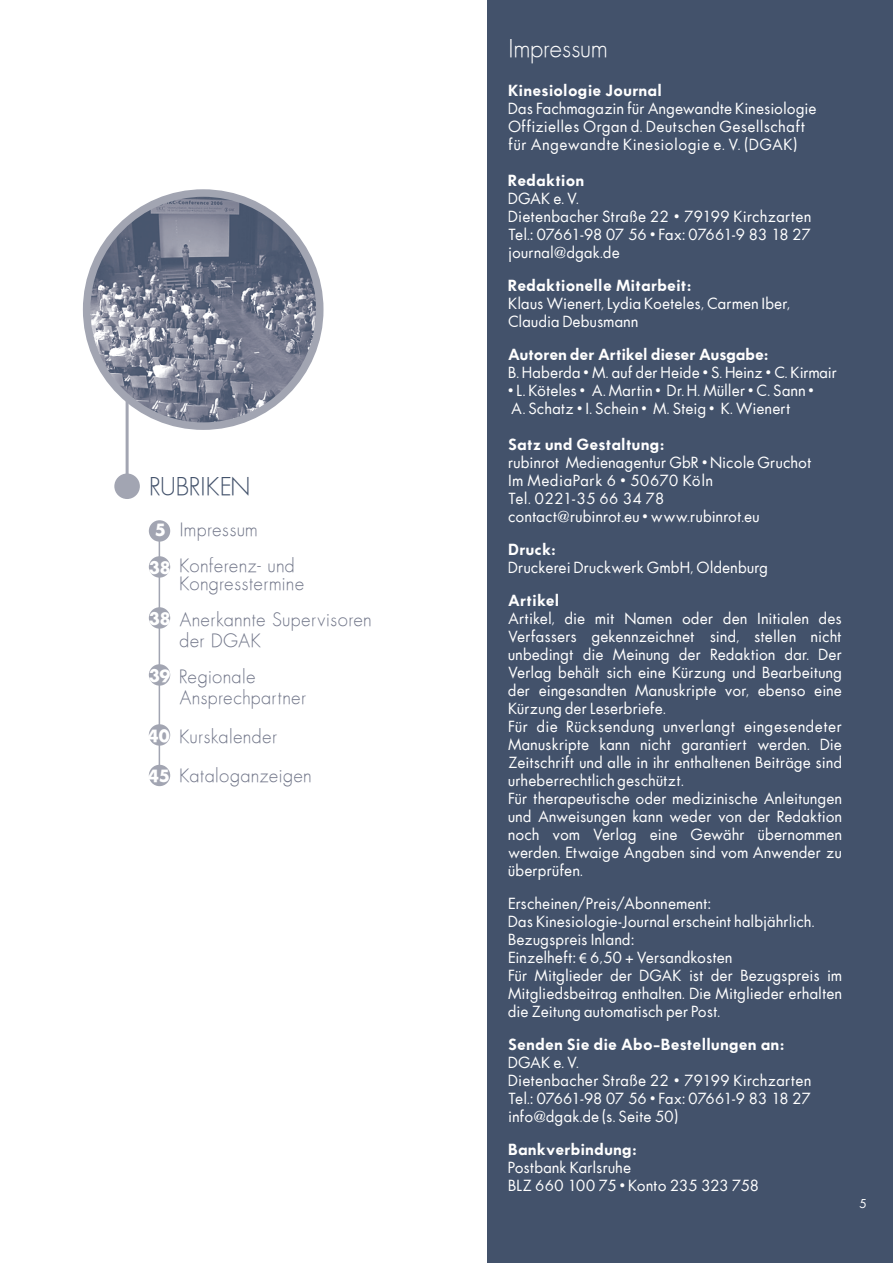
<style>
.page{position:relative;width:893px;height:1263px;background:#fff}
.page>*{position:absolute;margin:0;border:0;box-sizing:border-box;transform-origin:0 0}
.t1{font:24px "Futura ICG Light";letter-spacing:.005em;color:#fff}
.t2{font:24px "Futura ICG Light";letter-spacing:.005em;color:#43526b}
.t3{font:18px/36px "Futura ICG Light";letter-spacing:.025em;color:#717689}
.t4{font:16.5px "Futura ICG Bold";letter-spacing:-.075em;color:#fff}
.t5{font:15px/18px "Futura ICG Book";letter-spacing:.015em;color:#fff}
.t6{font:15px "Futura ICG Demi";letter-spacing:.01em;color:#fff}
.t7{font:15px "Futura ICG Demi";letter-spacing:-.01em;color:#fff}
.t8{font:12px "Futura ICG Book";color:#fff}
.s1{font-family:"Futura ICG Bold";font-size:16.5px;color:#fff}
.s2{font-family:"Myriad Pro"}
</style>
<div class="page">
<div style="left:149px;top:520px;width:21px;height:22px;background:#a2a5b2;border-radius:50%"></div>
<div style="left:149px;top:556px;width:21px;height:22px;background:#a2a5b2;border-radius:50%"></div>
<div style="left:149px;top:664px;width:21px;height:22px;background:#a2a5b2;border-radius:50%"></div>
<div style="left:149px;top:724px;width:21px;height:22px;background:#a2a5b2;border-radius:50%"></div>
<div style="left:149px;top:765px;width:21px;height:21px;background:#a2a5b2;border-radius:50%"></div>
<hr style="left:159px;top:536px;width:1px;height:245px;background:#a2a5b2">
<hr style="left:126px;top:398px;width:3px;height:90px;background:#a2a5b2">
<img style="left:87px;top:193px;width:233px;height:233px;border-radius:50%">
<div style="left:83px;top:189px;width:240px;height:241px;border:8px solid #a2a5b2;border-radius:50%"></div>
<div style="left:114px;top:473px;width:26px;height:26px;background:#a2a5b2;border-radius:50%"></div>
<div style="left:487px;top:0;width:406px;height:1263px;background:#43526b"></div>
<div style="left:149px;top:607px;width:21px;height:22px;background:#a2a5b2;border-radius:50%"></div>
<h1 class="t2" style="left:150px;top:470px;width:101px">RUBRIKEN</h1>
<p class="t3" style="left:179px;top:511px;width:117px">Impressum<br>Konferenz- und</p>
<p class="t3" style="left:148px;top:565px;width:225px;text-indent:31px">Kongresstermine<br><span class="s1">38</span> Anerkannte Supervisoren</p>
<p class="t3" style="left:179px;top:622px;width:83px">der DGAK<br>Regionale</p>
<p class="t3" style="left:179px;top:677px;width:133px;line-height:39px">Ansprechpartner<br>Kurskalender<br>Kataloganzeigen</p>
<p class="t4" style="left:154px;top:518px;width:14px">5</p>
<p class="t4" style="left:148px;top:556px;width:25px">38</p>
<p class="t4" style="left:148px;top:664px;width:24px">39</p>
<p class="t4" style="left:147px;top:724px;width:25px">40</p>
<p class="t4" style="left:147px;top:764px;width:25px">45</p>
<h1 class="t1" style="left:508px;top:32px;width:100px">Impressum</h1>
<p class="t6" style="left:508px;top:80px;width:155px">Kinesiologie Journal</p>
<p class="t5" style="left:508px;top:99px;width:310px">Das Fachmagazin für Angewandte Kinesiologie<br>Offizielles Organ d. Deutschen Gesellschaft für Angewandte Kinesiologie e. V. (DGAK)</p>
<p class="t6" style="left:508px;top:171px;width:78px">Redaktion</p>
<p class="t5" style="left:508px;top:190px;width:305px">DGAK e. V.<br>Dietenbacher Straße 22 • 79199 Kirchzarten<br>Tel.: 07661-98 07 56 • Fax: 07661-9 83 18 27 journal@dgak.de</p>
<p class="t6" style="left:508px;top:276px;width:185px">Redaktionelle Mitarbeit:</p>
<p class="t5" style="left:508px;top:295px;width:283px">Klaus Wienert, Lydia Koeteles, Carmen Iber,<br>Claudia Debusmann</p>
<p class="t7" style="left:508px;top:345px;width:262px">Autoren der Artikel dieser Ausgabe:</p>
<p class="t5" style="left:508px;top:364px;width:330px">B. Haberda • M. auf der Heide • S. Heinz • C. Kirmair</p>
<p class="t5" style="left:508px;top:382px;width:307px">• L. Köteles • A. Martin • Dr. H. Müller • C. Sann •<br>A. Schatz • I. Schein • M. Steig • K. Wienert</p>
<p class="t6" style="left:508px;top:435px;width:158px">Satz und Gestaltung:</p>
<p class="t5" style="left:508px;top:454px;width:305px">rubinrot Medienagentur GbR • Nicole Gruchot Im MediaPark 6 • 50670 Köln<br>Tel. 0221-35 66 34 78<br>contact@rubinrot.eu • www.rubinrot.eu</p>
<p class="t6" style="left:508px;top:540px;width:49px">Druck:</p>
<p class="t5" style="left:508px;top:559px;width:261px">Druckerei Druckwerk GmbH, Oldenburg</p>
<p class="t6" style="left:508px;top:591px;width:53px">Artikel</p>
<p class="t5" style="left:508px;top:610px;width:335px">Artikel, die mit Namen oder den Initialen des Verfassers gekennzeichnet sind, stellen nicht unbedingt die Meinung der Redaktion dar. Der Verlag behält sich eine Kürzung und Bearbeitung der eingesandten Manuskripte vor, ebenso eine Kürzung der Leserbriefe.<br>Für die Rücksendung unverlangt eingesendeter Manuskripte kann nicht garantiert werden. Die Zeitschrift und alle in ihr enthaltenen Beiträge sind urheberrechtlich geschützt.<br>Für therapeutische oder medizinische Anleitungen und Anweisungen kann weder von der Redaktion noch vom Verlag eine Gewähr übernommen werden. Etwaige Angaben sind vom Anwender zu überprüfen.</p>
<p class="t5" style="left:508px;top:895px;width:335px">Erscheinen/Preis/Abonnement:<br>Das Kinesiologie-Journal erscheint halbjährlich.<br>Bezugspreis Inland:<br>Einzelheft: <span class="s2">€</span> 6,50 + Versandkosten<br>Für Mitglieder der DGAK ist der Bezugspreis im Mitgliedsbeitrag enthalten. Die Mitglieder erhalten die Zeitung automatisch per Post.</p>
<p class="t6" style="left:508px;top:1035px;width:277px">Senden Sie die Abo-Bestellungen an:</p>
<p class="t5" style="left:508px;top:1054px;width:305px">DGAK e. V.<br>Dietenbacher Straße 22 • 79199 Kirchzarten<br>Tel.: 07661-98 07 56 • Fax: 07661-9 83 18 27 info@dgak.de (s. Seite 50)</p>
<p class="t6" style="left:508px;top:1140px;width:130px">Bankverbindung:</p>
<p class="t5" style="left:508px;top:1159px;width:252px">Postbank Karlsruhe<br>BLZ 660 100 75 • Konto 235 323 758</p>
<p class="t8" style="left:859px;top:1195px;width:9px">5</p>
</div>
